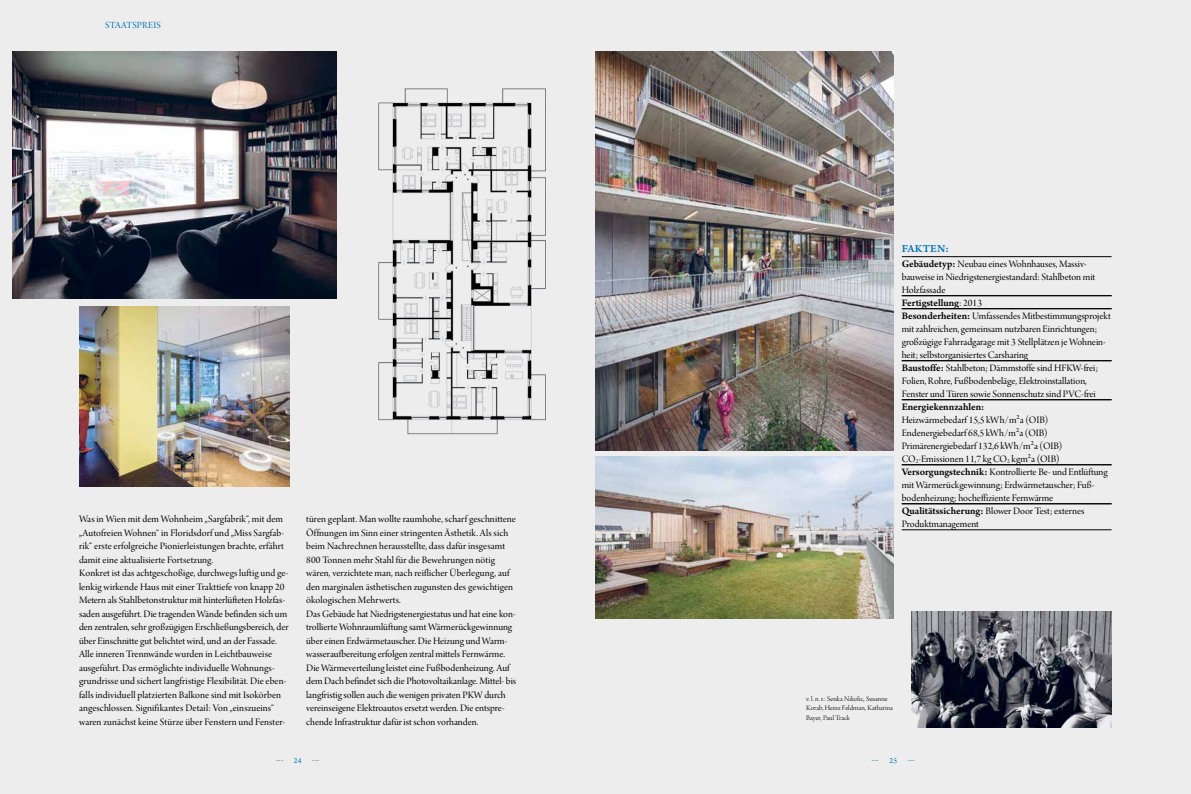
<style>
.page{position:relative;width:1191px;height:794px;background:#fff}
.page>*{position:absolute;margin:0;border:0;box-sizing:border-box;transform-origin:0 0}
.t1{font:600 11.4px "Arno Pro";color:#0072b1}
.t2{font:10.5px/13.5px "Arno Pro Display";color:#000}
.t3{font:600 10.5px "Arno Pro";letter-spacing:-.005em;color:#000}
.t4{font:10px "Arno Pro Display";letter-spacing:.02em;color:#0072b1}
.t5{font:8px "Arno Pro";color:#0072b1}
.t6{font:7.5px/9.5px "Arno Pro Light Display";letter-spacing:.005em;color:#000}
.s1{font-family:"Arno Pro";font-weight:600}
.s2{font-family:"Arno Pro Display";font-weight:400}
</style>
<div class="page">
<div style="left:0;top:0;width:595px;height:794px;background:#ededee"></div>
<div style="left:595px;top:0;width:596px;height:794px;background:#ededee"></div>
<img style="left:595px;top:51px;width:298px;height:400px">
<img style="left:911px;top:611px;width:200px;height:116px">
<img style="left:12px;top:51px;width:325px;height:247px">
<img style="left:79px;top:306px;width:210px;height:180px">
<img style="left:595px;top:456px;width:298px;height:162px">
<hr style="left:901px;top:256px;width:210px;height:1px;background:#000">
<hr style="left:901px;top:295px;width:210px;height:1px;background:#000">
<hr style="left:901px;top:308px;width:210px;height:1px;background:#000">
<hr style="left:901px;top:360px;width:210px;height:1px;background:#000">
<hr style="left:901px;top:399px;width:210px;height:1px;background:#000">
<hr style="left:901px;top:464px;width:210px;height:1px;background:#000">
<hr style="left:901px;top:503px;width:210px;height:1px;background:#000">
<hr style="left:901px;top:529px;width:210px;height:1px;background:#000">
<img style="left:378px;top:88px;width:168px;height:347px">
<p class="t4" style="left:105px;top:20px;width:56px">Staatspreis</p>
<p class="t2" style="left:79px;top:513px;width:211px">Was in Wien mit dem Wohnheim „Sargfabrik“, mit dem „Autofreien Wohnen“ in Floridsdorf und „Miss Sargfab&shy;rik“ erste erfolgreiche Pionierleistungen brachte, erfährt damit eine aktualisierte Fortsetzung.<br>Konkret ist das achtgeschoßige, durchwegs luftig und ge&shy;lenkig wirkende Haus mit einer Trakttiefe von knapp 20<br>Metern als Stahlbetonstruktur mit hinterlüfteten Holzfas&shy;saden ausgeführt. Die tragenden Wände befinden sich um den zentralen, sehr großzügigen Erschließungsbereich, der über Einschnitte gut belichtet wird, und an der Fassade.<br>Alle inneren Trennwände wurden in Leichtbauweise ausgeführt. Das ermöglichte individuelle Wohnungs&shy;grundrisse und sichert langfristige Flexibilität. Die eben&shy;falls individuell platzierten Balkone sind mit Isokörben angeschlossen. Signifikantes Detail: Von „einszueins“ waren zunächst keine Stürze über Fenstern und Fenster-</p>
<p class="t2" style="left:306px;top:513px;width:212px">türen geplant. Man wollte raumhohe, scharf geschnittene Öffnungen im Sinn einer stringenten Ästhetik. Als sich beim Nachrechnen herausstellte, dass dafür insgesamt 800 Tonnen mehr Stahl für die Bewehrungen nötig wären, verzichtete man, nach reiflicher Überlegung, auf den marginalen ästhetischen zugunsten des gewichtigen ökologischen Mehrwerts.<br>Das Gebäude hat Niedrigstenergiestatus und hat eine kon&shy;trollierte Wohnraumlüftung samt Wärmerückgewinnung über einen Erdwärmetauscher. Die Heizung und Warm&shy;wasseraufbereitung erfolgen zentral mittels Fernwärme.<br>Die Wärmeverteilung leistet eine Fußbodenheizung. Auf dem Dach befindet sich die Photovoltaikanlage. Mittel- bis langfristig sollen auch die wenigen privaten PKW durch vereinseigene Elektroautos ersetzt werden. Die entspre&shy;chende Infrastruktur dafür ist schon vorhanden.</p>
<p class="t1" style="left:901px;top:242px;width:49px">Fakten:</p>
<p class="t2" style="left:901px;top:258px;width:195px;line-height:13px"><span class="s1">Gebäudetyp:</span> Neubau eines Wohnhauses, Massiv&shy;bauweise in Niedrigstenergiestandard: Stahlbeton mit<br>Holzfassade</p>
<p class="t3" style="left:901px;top:296px;width:82px">Fertigstellung<span class="s2">: 2013</span></p>
<p class="t2" style="left:901px;top:310px;width:210px;line-height:13px"><span class="s1">Besonderheiten:</span> Umfassendes Mitbestimmungsprojekt mit zahlreichen, gemeinsam nutzbaren Einrichtungen; großzügige Fahrradgarage mit 3 Stellplätzen je Wohnein&shy;heit; selbstorganisiertes Carsharing<br><span class="s1">Baustoffe:</span> Stahlbeton; Dämmstoffe sind HFKW-frei; Folien, Rohre, Fußbodenbeläge, Elektroinstallation, Fenster und Türen sowie Sonnenschutz sind PVC-frei</p>
<p class="t3" style="left:901px;top:400px;width:84px">Energiekennzahlen:</p>
<p class="t2" style="left:901px;top:414px;width:207px;line-height:13px">Heizwärmebedarf 15,5 kWh/m²a (OIB)<br>Endenergiebedarf 68,5 kWh/m²a (OIB)<br>Primärenergiebedarf 132,6 kWh/m²a (OIB)<br>CO<sub>2</sub>-Emissionen 11,7 kg CO<sub>2</sub> kgm²a (OIB)<br><span class="s1">Versorgungstechnik:</span> Kontrollierte Be- und Entlüftung mit Wärmerückgewinnung; Erdwärmetauscher; Fuß&shy;bodenheizung; hocheffiziente Fernwärme <span class="s1">Qualitätssicherung:</span> Blower Door Test; externes Produktmanagement</p>
<p class="t6" style="left:806px;top:694px;width:88px">v. l. n. r.: Senka Nikolic, Susanne<br>Korab, Heinz Feldman, Katharina<br>Bayer, Paul Track</p>
<p class="t5" style="left:276px;top:756px;width:9px">---</p>
<p class="t5" style="left:294px;top:756px;width:9px">24</p>
<p class="t5" style="left:312px;top:756px;width:9px">---</p>
<p class="t5" style="left:871px;top:756px;width:9px">---</p>
<p class="t5" style="left:889px;top:756px;width:9px">25</p>
<p class="t5" style="left:907px;top:756px;width:9px">---</p>
</div>
